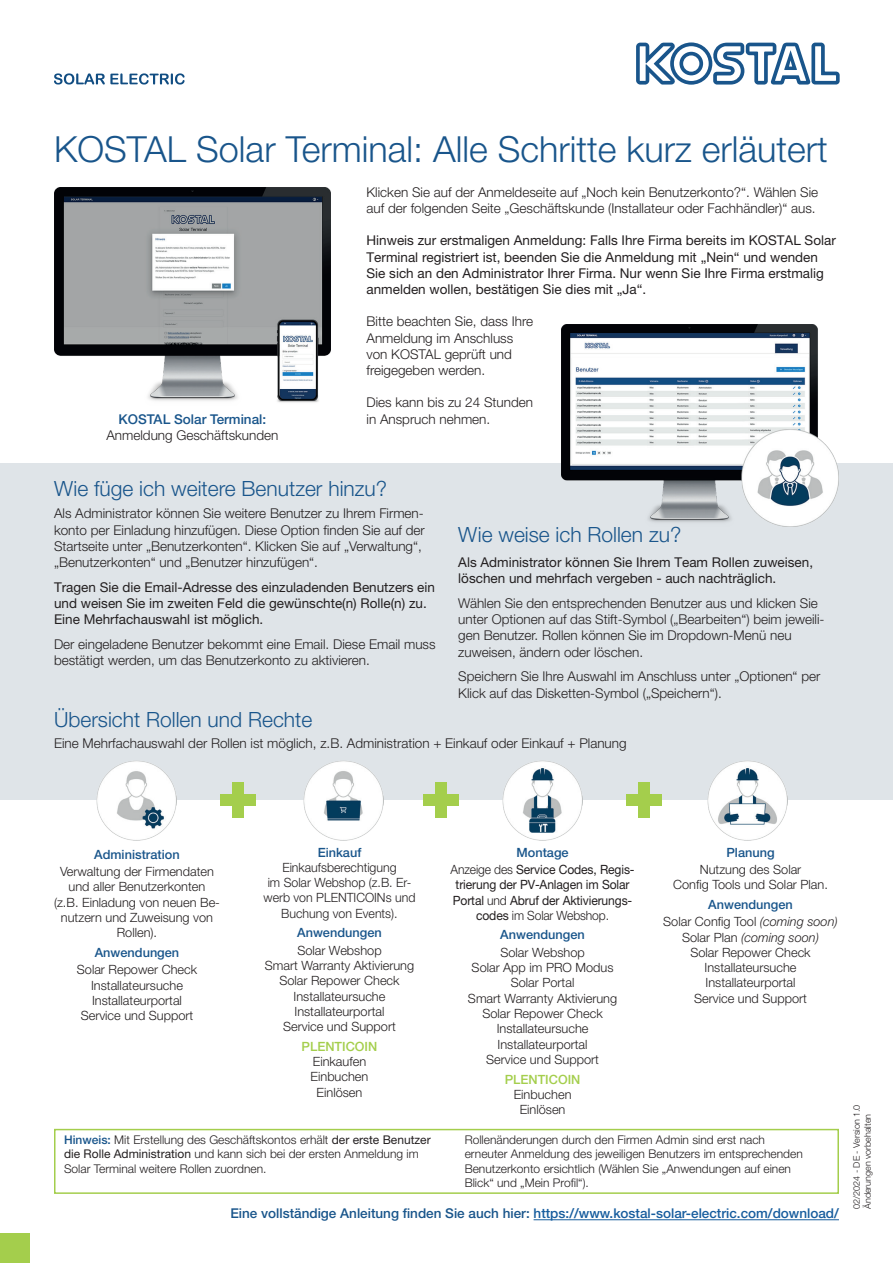
<style>
.page{position:relative;width:893px;height:1263px;background:#fff}
.page>*{position:absolute;margin:0;border:0;box-sizing:border-box;transform-origin:0 0}
.t1{font:300 36px "Helvetica Neue LT Pro";color:#19558b}
.t2{font:300 21px "Helvetica Neue LT Pro";color:#19558b}
.t3{font:300 13.5px/16.2px "Helvetica Neue LT Pro";color:#231f20}
.t4{font:13.5px/16.2px "Helvetica Neue LT Pro";color:#231f20}
.t5{font:500 13.5px "Helvetica Neue LT Std";color:#175d9e}
.t6{font:500 13.5px "Helvetica Neue LT Pro";color:#19558b}
.t7{font:300 12.75px/15.3px "Helvetica Neue LT Pro";color:#231f20;text-align:center}
.t8{font:12.75px/15.3px "Helvetica Neue LT Pro";letter-spacing:-.01em;color:#231f20;text-align:center;scale:.95 1}
.t9{font:500 12.75px "Helvetica Neue LT Pro";color:#19558b}
.t10{font:500 12.75px "Helvetica Neue LT Pro";color:#a4ce4c}
.t11{font:300 12px/14.4px "Helvetica Neue LT Pro";color:#231f20}
.t12{font:300 9px/10.8px "Helvetica Neue LT Std";color:#231f20}
.s1{font-weight:500;color:#19558b}
.s2{font-weight:300}
.s3{font-style:italic}
.s4{font-weight:400}
.s5{color:#19558b}
</style>
<div class="page">
<svg style="left:636px;top:42px;width:204px;height:43px"></svg>
<svg style="left:54px;top:73px;width:131px;height:12px"></svg>
<div style="left:0;top:1233px;width:30px;height:30px;background:#a4ce4c"></div>
<div style="left:0;top:463px;width:893px;height:337px;background:#dfe4e8"></div>
<img style="left:561px;top:324px;width:278px;height:202px">
<img style="left:54px;top:187px;width:277px;height:216px">
<img style="left:97px;top:761px;width:79px;height:79px">
<img style="left:708px;top:761px;width:79px;height:79px">
<img style="left:303px;top:761px;width:80px;height:79px">
<div style="left:232px;top:782px;width:12px;height:36px;background:#a4ce4c"></div>
<div style="left:220px;top:794px;width:36px;height:12px;background:#a4ce4c"></div>
<img style="left:503px;top:761px;width:79px;height:79px">
<div style="left:435px;top:782px;width:12px;height:36px;background:#a4ce4c"></div>
<div style="left:423px;top:794px;width:36px;height:12px;background:#a4ce4c"></div>
<div style="left:638px;top:782px;width:12px;height:36px;background:#a4ce4c"></div>
<div style="left:626px;top:794px;width:36px;height:12px;background:#a4ce4c"></div>
<div style="left:54px;top:1129px;width:785px;height:65px;border:2px solid #a4ce4c"></div>
<hr style="left:534px;top:1219px;width:305px;height:1px;background:#175d9e">
<h1 class="t1" style="left:54px;top:127px;width:775px">KOSTAL Solar Terminal: Alle Schritte kurz erläutert</h1>
<p class="t3" style="left:367px;top:184px;width:453px">Klicken Sie auf der Anmeldeseite auf „Noch kein Benutzerkonto?“. Wählen Sie auf der folgenden Seite „Geschäftskunde (Installateur oder Fachhändler)“ aus.</p>
<p class="t4" style="left:367px;top:232px;width:471px">Hinweis zur erstmaligen Anmeldung: Falls Ihre Firma bereits im KOSTAL Solar Terminal registriert ist, beenden Sie die Anmeldung mit „Nein“ und wenden Sie sich an den Administrator Ihrer Firma. Nur wenn Sie Ihre Firma erstmalig anmelden wollen, bestätigen Sie dies mit „Ja“.</p>
<p class="t3" style="left:367px;top:313px;width:168px">Bitte beachten Sie, dass Ihre<br>Anmeldung im Anschluss von KOSTAL geprüft und freigegeben werden.</p>
<p class="t3" style="left:367px;top:394px;width:168px">Dies kann bis zu 24 Stunden</p>
<p class="t6" style="left:119px;top:411px;width:149px">KOSTAL Solar Terminal:</p>
<p class="t3" style="left:367px;top:410px;width:125px">in Anspruch nehmen.</p>
<p class="t3" style="left:106px;top:427px;width:174px">Anmeldung Geschäftskunden</p>
<h2 class="t2" style="left:54px;top:476px;width:335px">Wie füge ich weitere Benutzer hinzu?</h2>
<h2 class="t2" style="left:458px;top:521px;width:224px">Wie weise ich Rollen zu?</h2>
<p class="t3" style="left:54px;top:505px;width:372px">Als Administrator können Sie weitere Benutzer zu Ihrem Firmen&shy;konto per Einladung hinzufügen. Diese Option finden Sie auf der Startseite unter „Benutzerkonten“. Klicken Sie auf „Verwaltung“, „Benutzerkonten“ und „Benutzer hinzufügen“.</p>
<p class="t4" style="left:54px;top:579px;width:383px">Tragen Sie die Email-Adresse des einzuladenden Benutzers ein und weisen Sie im zweiten Feld die gewünschte(n) Rolle(n) zu.<br>Eine Mehrfachauswahl ist möglich.</p>
<p class="t3" style="left:54px;top:636px;width:383px">Der eingeladene Benutzer bekommt eine Email. Diese Email muss bestätigt werden, um das Benutzerkonto zu aktivieren.</p>
<p class="t4" style="left:458px;top:554px;width:356px">Als Administrator können Sie Ihrem Team Rollen zuweisen, löschen und mehrfach vergeben - auch nachträglich.</p>
<p class="t3" style="left:458px;top:595px;width:368px">Wählen Sie den entsprechenden Benutzer aus und klicken Sie unter Optionen auf das Stift-Symbol („Bearbeiten“) beim jeweili&shy;gen Benutzer. Rollen können Sie im Dropdown-Menü neu zuweisen, ändern oder löschen.</p>
<p class="t3" style="left:458px;top:668px;width:364px">Speichern Sie Ihre Auswahl im Anschluss unter „Optionen“ per<br>Klick auf das Disketten-Symbol („Speichern“).</p>
<h2 class="t2" style="left:54px;top:707px;width:260px">Übersicht Rollen und Rechte</h2>
<p class="t3" style="left:54px;top:735px;width:574px">Eine Mehrfachauswahl der Rollen ist möglich, z.B. Administration + Einkauf oder Einkauf + Planung</p>
<p class="t9" style="left:94px;top:846px;width:87px">Administration</p>
<p class="t7" style="left:54px;top:864px;width:167px">Verwaltung der Firmendaten und aller Benutzerkonten<br>(z.B. Einladung von neuen Be&shy;nutzern und Zuweisung von<br>Rollen).</p>
<p class="t9" style="left:95px;top:945px;width:86px">Anwendungen</p>
<p class="t7" style="left:77px;top:962px;width:122px">Solar Repower Check<br>Installateursuche<br>Installateurportal<br>Service und Support</p>
<p class="t9" style="left:318px;top:844px;width:45px">Einkauf</p>
<p class="t7" style="left:264px;top:859px;width:153px">Einkaufsberechtigung<br>im Solar Webshop (z.B. Er&shy;werb von PLENTICOINs und<br>Buchung von Events).</p>
<p class="t9" style="left:297px;top:925px;width:86px">Anwendungen</p>
<p class="t7" style="left:265px;top:942px;width:151px">Solar Webshop<br>Smart Warranty Aktivierung<br>Solar Repower Check<br>Installateursuche<br>Installateurportal<br>Service und Support</p>
<p class="t10" style="left:302px;top:1039px;width:77px">PLENTICOIN</p>
<p class="t7" style="left:311px;top:1054px;width:59px">Einkaufen<br>Einbuchen<br>Einlösen</p>
<p class="t8" style="left:450px;top:843px;width:195px;line-height:17.4px"><span class="s1">Montage<br></span><span class="s2">Anzeige des</span> Service Codes, Regis-</p>
<p class="t8" style="left:453px;top:877px;width:190px">trierung der PV-Anlagen im Solar<br>Portal <span class="s2">und</span> Abruf der Aktivierungs&shy;codes <span class="s2">im Solar Webshop.</span></p>
<p class="t9" style="left:500px;top:927px;width:86px">Anwendungen</p>
<p class="t7" style="left:468px;top:944px;width:151px">Solar Webshop<br>Solar App im PRO Modus<br>Solar Portal<br>Smart Warranty Aktivierung<br>Solar Repower Check<br>Installateursuche<br>Installateurportal<br>Service und Support</p>
<p class="t10" style="left:505px;top:1071px;width:77px">PLENTICOIN</p>
<p class="t7" style="left:514px;top:1086px;width:59px">Einbuchen<br>Einlösen</p>
<p class="t9" style="left:726px;top:844px;width:50px">Planung</p>
<p class="t7" style="left:673px;top:861px;width:156px">Nutzung des Solar<br>Config Tools und Solar Plan.</p>
<p class="t7" style="left:663px;top:895px;width:176px;line-height:17.4px"><span class="s1">Anwendungen<br></span>Solar Config Tool <span class="s3">(coming soon)</span></p>
<p class="t7" style="left:682px;top:929px;width:138px">Solar Plan <span class="s3">(coming soon)<br></span>Solar Repower Check<br>Installateursuche<br>Installateurportal<br>Service und Support</p>
<p class="t11" style="left:64px;top:1132px;width:368px"><span class="s1">Hinweis:</span> Mit Erstellung des Geschäftskontos erhält <span class="s4">der erste Benutzer die Rolle Administration</span> und kann sich bei der ersten Anmeldung im<br>Solar Terminal weitere Rollen zuordnen.</p>
<p class="t11" style="left:465px;top:1132px;width:340px">Rollenänderungen durch den Firmen Admin sind erst nach erneuter Anmeldung des jeweiligen Benutzers im entsprechenden Benutzerkonto ersichtlich (Wählen Sie „Anwendungen auf einen Blick“ und „Mein Profil“).</p>
<p class="t5" style="left:230px;top:1205px;width:610px"><span class="s5">Eine vollständige Anleitung finden Sie auch hier:</span> https://www.kostal-solar-electric.com/download/</p>
<p class="t12" style="left:851px;top:1209px;width:106px;rotate:-90deg">02/2024 - DE - Version 1.0<br>Änderungen vorbehalten</p>
</div>
